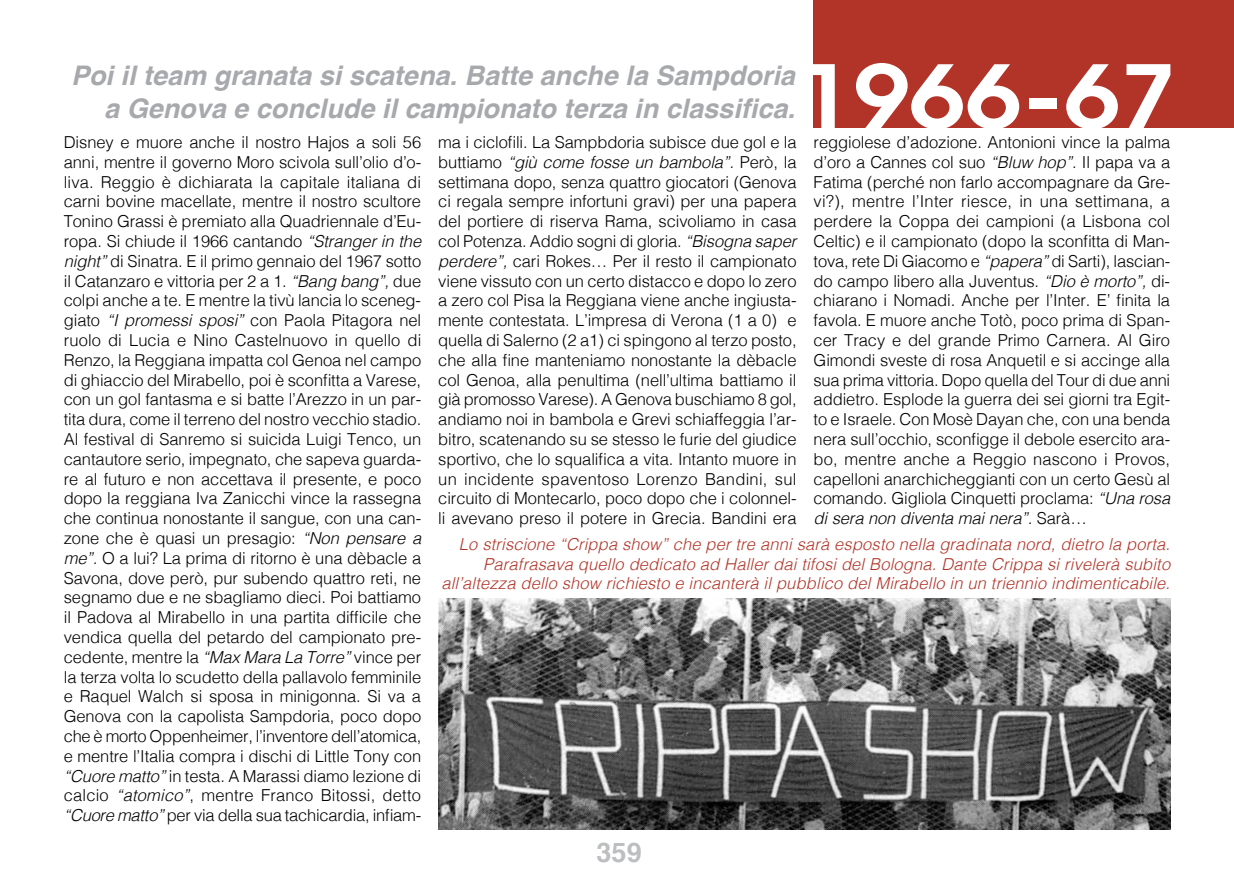
<style>
.page{position:relative;width:1234px;height:893px;background:#fff}
.page>*{position:absolute;margin:0;border:0;box-sizing:border-box;transform-origin:0 0}
.t1{font:600 86.55px "Avant Garde";letter-spacing:-.005em;color:#fff;scale:1.16 1}
.t2{font:italic 700 27px/32.4px "Helvetica";color:#a7a9ac;text-align:right}
.t3{font:700 27px "Helvetica";color:#bcbec0}
.t4{font:300 16.5px/19.8px "Helvetica";letter-spacing:-.005em;color:#000;text-align:justify}
.t5{font:italic 300 16.5px/19.8px "Helvetica";letter-spacing:.01em;color:#b23428;text-align:right}
.s1{font-style:italic}
</style>
<div class="page">
<div style="left:812px;top:0;width:421px;height:128px;background:#b23428"></div>
<img style="left:438px;top:598px;width:731px;height:231px">
<h2 class="t2" style="left:71px;top:60px;width:725px">Poi il team granata si scatena. Batte anche la Sampdoria a Genova e conclude il campionato terza in classifica.</h2>
<h1 class="t1" style="left:798px;top:40px;width:327px">1966-67</h1>
<p class="t4" style="left:64px;top:131px;width:359px">Disney e muore anche il nostro Hajos a soli 56</p>
<p class="t4" style="left:64px;top:151px;width:359px">anni, mentre il governo Moro scivola sull’olio d’o&shy;liva. Reggio è dichiarata la capitale italiana di carni bovine macellate, mentre il nostro scultore Tonino Grassi è premiato alla Quadriennale d’Eu&shy;ropa. Si chiude il 1966 cantando <span class="s1">“Stranger in the night”</span> di Sinatra. E il primo gennaio del 1967 sotto il Catanzaro e vittoria per 2 a 1. <span class="s1">“Bang bang”,</span> due colpi anche a te. E mentre la tivù lancia lo sceneg&shy;giato <span class="s1">“I promessi sposi”</span> con Paola Pitagora nel ruolo di Lucia e Nino Castelnuovo in quello di Renzo, la Reggiana impatta col Genoa nel campo di ghiaccio del Mirabello, poi è sconfitta a Varese, con un gol fantasma e si batte l’Arezzo in un par&shy;tita dura, come il terreno del nostro vecchio stadio.<br>Al festival di Sanremo si suicida Luigi Tenco, un cantautore serio, impegnato, che sapeva guarda&shy;re al futuro e non accettava il presente, e poco dopo la reggiana Iva Zanicchi vince la rassegna che continua nonostante il sangue, con una can&shy;zone che è quasi un presagio: <span class="s1">“Non pensare a me”.</span> O a lui? La prima di ritorno è una dèbacle a Savona, dove però, pur subendo quattro reti, ne segnamo due e ne sbagliamo dieci. Poi battiamo il Padova al Mirabello in una partita difficile che vendica quella del petardo del campionato pre&shy;cedente, mentre la <span class="s1">“Max Mara La Torre”</span> vince per la terza volta lo scudetto della pallavolo femminile e Raquel Walch si sposa in minigonna. Si va a Genova con la capolista Sampdoria, poco dopo che è morto Oppenheimer, l’inventore dell’atomica, e mentre l’Italia compra i dischi di Little Tony con <span class="s1">“Cuore matto”</span> in testa. A Marassi diamo lezione di calcio <span class="s1">“atomico”</span>, mentre Franco Bitossi, detto <span class="s1">“Cuore matto”</span> per via della sua tachicardia, infiam-</p>
<p class="t4" style="left:438px;top:131px;width:360px">ma i ciclofili. La Sampbdoria subisce due gol e la buttiamo <span class="s1">“giù come fosse un bambola”.</span> Però, la settimana dopo, senza quattro giocatori (Genova ci regala sempre infortuni gravi) per una papera del portiere di riserva Rama, scivoliamo in casa col Potenza. Addio sogni di gloria. <span class="s1">“Bisogna saper perdere”,</span> cari Rokes… Per il resto il campionato viene vissuto con un certo distacco e dopo lo zero a zero col Pisa la Reggiana viene anche ingiusta&shy;mente contestata. L’impresa di Verona (1 a 0) e quella di Salerno (2 a1) ci spingono al terzo posto, che alla fine manteniamo nonostante la dèbacle col Genoa, alla penultima (nell’ultima battiamo il già promosso Varese). A Genova buschiamo 8 gol, andiamo noi in bambola e Grevi schiaffeggia l’ar&shy;bitro, scatenando su se stesso le furie del giudice sportivo, che lo squalifica a vita. Intanto muore in un incidente spaventoso Lorenzo Bandini, sul circuito di Montecarlo, poco dopo che i colonnel&shy;li avevano preso il potere in Grecia. Bandini era</p>
<p class="t4" style="left:813px;top:131px;width:358px">reggiolese d’adozione. Antonioni vince la palma d’oro a Cannes col suo <span class="s1">“Bluw hop”</span>. Il papa va a Fatima (perché non farlo accompagnare da Gre&shy;vi?), mentre l’Inter riesce, in una settimana, a perdere la Coppa dei campioni (a Lisbona col Celtic) e il campionato (dopo la sconfitta di Man&shy;tova, rete Di Giacomo e <span class="s1">“papera”</span> di Sarti), lascian&shy;do campo libero alla Juventus. <span class="s1">“Dio è morto”,</span> di&shy;chiarano i Nomadi. Anche per l’Inter. E’ finita la favola. E muore anche Totò, poco prima di Span&shy;cer Tracy e del grande Primo Carnera. Al Giro Gimondi sveste di rosa Anquetil e si accinge alla sua prima vittoria. Dopo quella del Tour di due anni addietro. Esplode la guerra dei sei giorni tra Egit&shy;to e Israele. Con Mosè Dayan che, con una benda nera sull’occhio, sconfigge il debole esercito ara&shy;bo, mentre anche a Reggio nascono i Provos, capelloni anarchicheggianti con un certo Gesù al comando. Gigliola Cinquetti proclama: <span class="s1">“Una rosa di sera non diventa mai nera”.</span> Sarà…</p>
<p class="t5" style="left:441px;top:533px;width:730px">Lo striscione “Crippa show” che per tre anni sarà esposto nella gradinata nord, dietro la porta.<br>Parafrasava quello dedicato ad Haller dai tifosi del Bologna. Dante Crippa si rivelerà subito all’altezza dello show richiesto e incanterà il pubblico del Mirabello in un triennio indimenticabile.</p>
<h2 class="t3" style="left:596px;top:831px;width:47px">359</h2>
</div>
